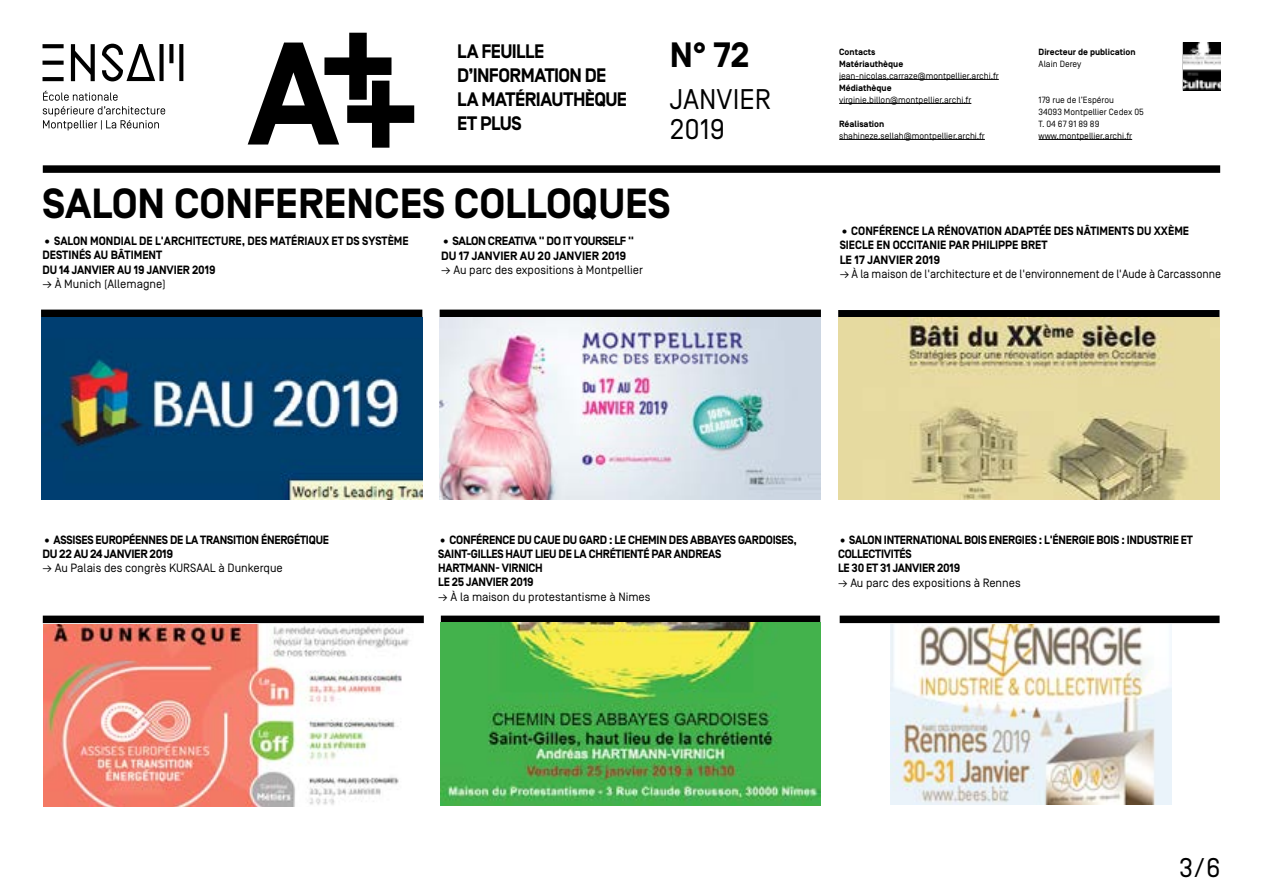
<style>
.page{position:relative;width:1263px;height:893px;background:#fff}
.page>*{position:absolute;margin:0;border:0;box-sizing:border-box;transform-origin:0 0}
.t1{font:700 145.65px "Simplon Norm";color:#000}
.t2{font:700 42px "Simplon Norm";color:#000}
.t3{font:700 35.1px "Simplon Norm";color:#000}
.t4{font:28.35px/30px "Simplon Norm";color:#000}
.t5{font:27px "Simplon Norm";color:#000}
.t6{font:700 19.5px/24px "Simplon Norm";letter-spacing:-.03em;color:#000}
.t7{font:700 12px/14.2px "Simplon Norm";letter-spacing:-.02em;color:#000;scale:.96 1}
.t8{font:12px "Simplon Norm";color:#000}
.t9{font:700 12px/14.2px "Simplon Norm";color:#000}
.t10{font:700 12px/14.4px "Simplon Norm";letter-spacing:-.02em;color:#000}
.t11{font:9px/12px "Simplon Norm";color:#000}
.t12{font:700 9px/12px "Simplon Norm";color:#000}
.s1{color:#fff}
</style>
<div class="page">
<hr style="left:839px;top:79px;width:160px;height:1px;background:#000">
<hr style="left:839px;top:103px;width:132px;height:1px;background:#000">
<hr style="left:839px;top:139px;width:146px;height:1px;background:#000">
<hr style="left:1038px;top:139px;width:94px;height:1px;background:#000">
<svg style="left:43px;top:44px;width:140px;height:86px"></svg>
<svg style="left:1182px;top:42px;width:39px;height:49px"></svg>
<img style="left:1183px;top:43px;width:37px;height:47px">
<div style="left:43px;top:165px;width:1177px;height:8px;background:#000"></div>
<div style="left:440px;top:310px;width:381px;height:7px;background:#000"></div>
<div style="left:41px;top:310px;width:381px;height:7px;background:#000"></div>
<div style="left:441px;top:616px;width:379px;height:7px;background:#000"></div>
<div style="left:43px;top:616px;width:381px;height:7px;background:#000"></div>
<div style="left:840px;top:616px;width:379px;height:7px;background:#000"></div>
<img style="left:441px;top:623px;width:379px;height:182px">
<div style="left:838px;top:310px;width:381px;height:7px;background:#000"></div>
<img style="left:41px;top:317px;width:381px;height:182px">
<img style="left:439px;top:318px;width:382px;height:181px">
<img style="left:839px;top:318px;width:381px;height:181px">
<img style="left:44px;top:624px;width:366px;height:182px">
<img style="left:890px;top:624px;width:281px;height:181px">
<h1 class="t1" style="left:317px;top:10px;width:106px">++</h1>
<h1 class="t1" style="left:248px;top:16px;width:174px">A<span class="s1">+</span></h1>
<h3 class="t3" style="left:670px;top:35px;width:81px">N° 72</h3>
<h3 class="t6" style="left:457px;top:40px;width:171px">LA FEUILLE<br>D’INFORMATION DE<br>LA MATÉRIAUTHÈQUE<br>ET PLUS</h3>
<p class="t12" style="left:839px;top:46px;width:66px">Contacts<br>Matériauthèque</p>
<p class="t11" style="left:839px;top:70px;width:161px">jean-nicolas.carraze@montpellier.archi.fr</p>
<p class="t12" style="left:839px;top:82px;width:54px">Médiathèque</p>
<p class="t11" style="left:839px;top:94px;width:134px">virginie.billon@montpellier.archi.fr</p>
<p class="t12" style="left:839px;top:118px;width:47px">Réalisation</p>
<p class="t11" style="left:839px;top:130px;width:147px">shahineze.sellah@montpellier.archi.fr</p>
<h3 class="t4" style="left:670px;top:84px;width:103px">JANVIER<br>2019</h3>
<p class="t12" style="left:1038px;top:46px;width:98px">Directeur de publication</p>
<p class="t11" style="left:1038px;top:58px;width:44px">Alain Derey</p>
<p class="t11" style="left:1038px;top:94px;width:107px">179 rue de l’Espérou<br>34093 Montpellier Cedex 05<br>T. 04 67 91 89 89</p>
<p class="t11" style="left:1038px;top:130px;width:95px">www.montpellier.archi.fr</p>
<h2 class="t2" style="left:43px;top:181px;width:630px">SALON CONFERENCES COLLOQUES</h2>
<p class="t9" style="left:43px;top:235px;width:368px">• SALON MONDIAL DE L'ARCHITECTURE, DES MATÉRIAUX ET DS SYSTÈME<br>DESTINÉS AU BÂTIMENT<br>DU 14 JANVIER AU 19 JANVIER 2019</p>
<p class="t8" style="left:43px;top:278px;width:125px">→ À Munich (Allemagne)</p>
<p class="t10" style="left:441px;top:235px;width:194px">• SALON CREATIVA " DO IT YOURSELF "<br>DU 17 JANVIER AU 20 JANVIER 2019</p>
<p class="t8" style="left:441px;top:264px;width:203px">→ Au parc des expositions à Montpellier</p>
<p class="t9" style="left:840px;top:224px;width:351px">• CONFÉRENCE LA RÉNOVATION ADAPTÉE DES NÂTIMENTS DU XXÈME<br>SIECLE EN OCCITANIE PAR PHILIPPE BRET<br>LE 17 JANVIER 2019</p>
<p class="t8" style="left:840px;top:268px;width:383px">→ À la maison de l'architecture et de l'environnement de l'Aude à Carcassonne</p>
<p class="t7" style="left:42px;top:533px;width:300px">• ASSISES EUROPÉENNES DE LA TRANSITION ÉNERGÉTIQUE<br>DU 22 AU 24 JANVIER 2019</p>
<p class="t8" style="left:42px;top:562px;width:242px">→ Au Palais des congrès KURSAAL à Dunkerque</p>
<p class="t7" style="left:438px;top:533px;width:375px">• CONFÉRENCE DU CAUE DU GARD : LE CHEMIN DES ABBAYES GARDOISES, SAINT-GILLES HAUT LIEU DE LA CHRÉTIENTÉ PAR ANDREAS<br>HARTMANN- VIRNICH<br>LE 25 JANVIER 2019</p>
<p class="t8" style="left:438px;top:590px;width:214px">→ À la maison du protestantisme à Nimes</p>
<p class="t7" style="left:838px;top:533px;width:371px">• SALON INTERNATIONAL BOIS ENERGIES : L'ÉNERGIE BOIS : INDUSTRIE ET<br>COLLECTIVITÉS<br>LE 30 ET 31 JANVIER 2019</p>
<p class="t8" style="left:838px;top:576px;width:184px">→ Au parc des expositions à Rennes</p>
<h3 class="t5" style="left:1179px;top:853px;width:43px">3/6</h3>
</div>
